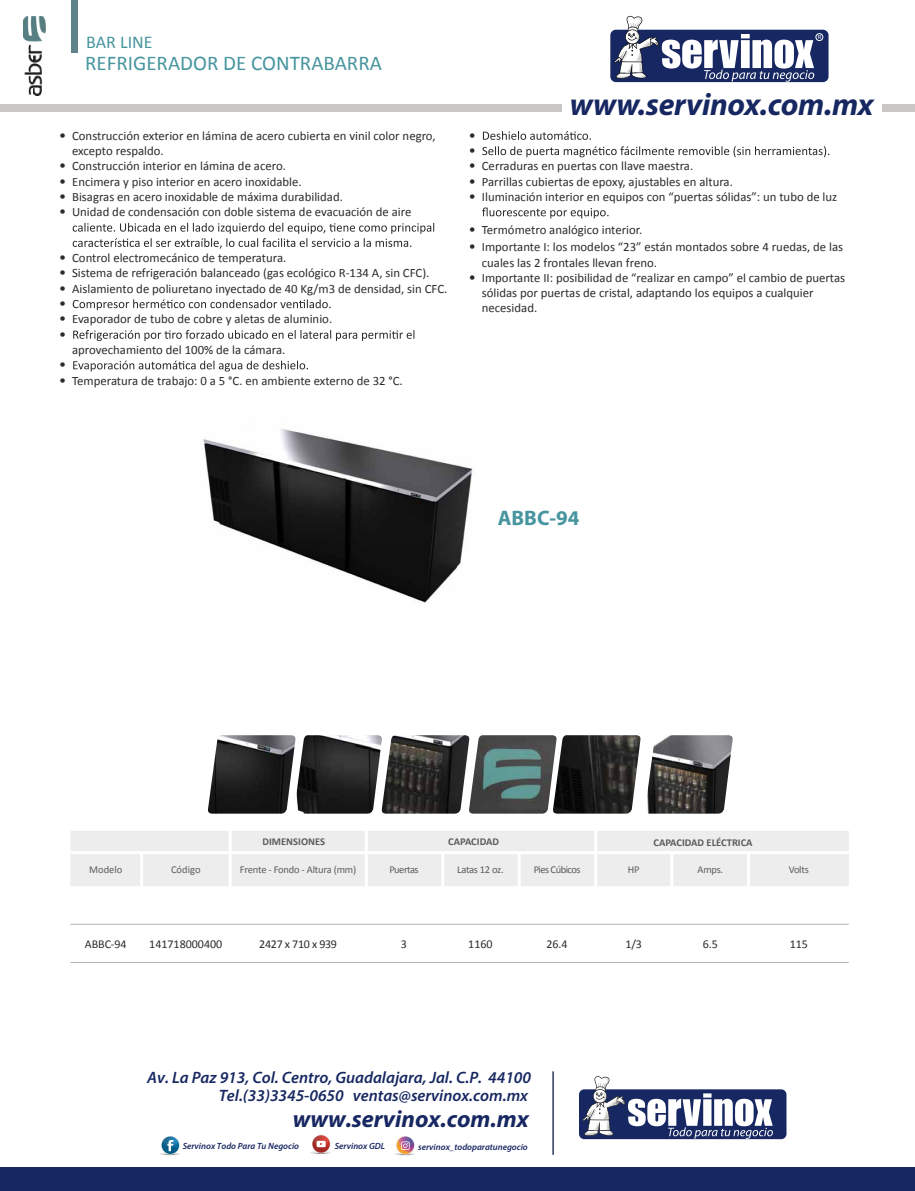
<style>
.page{position:relative;width:915px;height:1191px;background:#fff}
.page>*{position:absolute;margin:0;border:0;box-sizing:border-box;transform-origin:0 0}
.t1{font:italic 700 31.5px "Myriad Pro";letter-spacing:-.01em;color:#172761}
.t2{font:italic 700 24px "Myriad Pro";color:#172761}
.t3{font:21px "Calibri";color:#47959f}
.t4{font:700 21px "Myriad Pro";color:#47959f}
.t5{font:18px "Calibri";color:#47959f}
.t6{font:italic 600 16.5px/18px "Myriad Pro";color:#172761;text-align:right}
.t7{font:12.75px/15.3px "Calibri";color:#2b2b2a}
.t8{font:300 12.75px/15.3px "Frutiger LT Std";color:#2b2b2a}
.t9{font:12px "Calibri";color:#2b2b2a}
.t10{font:12px "Calibri";letter-spacing:-.025em;color:#2b2b2a}
.t11{font:10.5px "Calibri";letter-spacing:-.025em;color:#5c5c5b}
.t12{font:700 10.5px "Calibri";color:#5c5c5b}
.t13{font:10.5px "Calibri";letter-spacing:-.05em;color:#5c5c5b}
.t14{font:italic 600 9px "Myriad Pro";color:#172761}
.s1{font-family:"Frutiger LT Std";font-weight:300}
</style>
<div class="page">
<svg style="left:73px;top:223px;width:361px;height:26px"></svg>
<svg style="left:73px;top:299px;width:257px;height:11px"></svg>
<svg style="left:73px;top:330px;width:341px;height:11px"></svg>
<svg style="left:73px;top:360px;width:235px;height:11px"></svg>
<svg style="left:482px;top:131px;width:108px;height:9px"></svg>
<svg style="left:482px;top:146px;width:347px;height:11px"></svg>
<svg style="left:482px;top:207px;width:126px;height:11px"></svg>
<img style="left:208px;top:735px;width:85px;height:79px">
<img style="left:293px;top:735px;width:175px;height:79px">
<img style="left:468px;top:735px;width:84px;height:79px">
<img style="left:552px;top:735px;width:89px;height:79px">
<img style="left:647px;top:735px;width:86px;height:79px">
<div style="left:70px;top:831px;width:778px;height:55px;background:#ededed"></div>
<hr style="left:71px;top:851px;width:778px;height:3px;background:#fff">
<hr style="left:228px;top:830px;width:3px;height:57px;background:#fff">
<hr style="left:140px;top:852px;width:3px;height:35px;background:#fff">
<hr style="left:441px;top:852px;width:3px;height:35px;background:#fff">
<hr style="left:364px;top:829px;width:3px;height:58px;background:#fff">
<hr style="left:746px;top:852px;width:3px;height:35px;background:#fff">
<hr style="left:670px;top:853px;width:3px;height:34px;background:#fff">
<hr style="left:594px;top:829px;width:3px;height:58px;background:#fff">
<hr style="left:517px;top:852px;width:3px;height:35px;background:#fff">
<img style="left:203px;top:429px;width:270px;height:174px">
<hr style="left:70px;top:962px;width:778px;height:1px;background:#b4b3b3">
<hr style="left:70px;top:924px;width:778px;height:1px;background:#b4b3b3">
<div style="left:71px;top:0;width:7px;height:52px;background:#5f8388"></div>
<div style="left:0;top:1166px;width:914px;height:25px;background:#172761"></div>
<div style="left:578px;top:1089px;width:208px;height:50px;background:#172761;border-radius:5px"></div>
<img style="left:578px;top:1105px;width:1px;height:16px">
<img style="left:578px;top:1121px;width:4px;height:18px">
<svg style="left:582px;top:1076px;width:190px;height:62px"></svg>
<hr style="left:394px;top:1152px;width:21px;height:3px;background:#1d1d1d;border-radius:50%">
<svg style="left:396px;top:1136px;width:18px;height:18px"></svg>
<hr style="left:159px;top:1152px;width:21px;height:3px;background:#1d1d1d;border-radius:50%">
<svg style="left:161px;top:1135px;width:19px;height:19px"></svg>
<svg style="left:162px;top:1136px;width:17px;height:18px"></svg>
<hr style="left:310px;top:1151px;width:21px;height:3px;background:#1d1d1d;border-radius:50%">
<svg style="left:312px;top:1135px;width:18px;height:17px"></svg>
<hr style="left:552px;top:1071px;width:1px;height:83px;background:#2b3a5b">
<div style="left:0;top:104px;width:561px;height:7px;background:#c9c8c7"></div>
<div style="left:882px;top:104px;width:32px;height:7px;background:#c9c8c7"></div>
<div style="left:610px;top:30px;width:218px;height:52px;background:#172761;border-radius:6px"></div>
<img style="left:610px;top:47px;width:1px;height:16px">
<img style="left:610px;top:63px;width:3px;height:19px">
<svg style="left:613px;top:15px;width:208px;height:67px"></svg>
<div style="left:815px;top:33px;width:7px;height:8px;border:1px solid #fff;border-radius:50%"></div>
<img style="left:24px;top:17px;width:22px;height:79px">
<h3 class="t5" style="left:86px;top:30px;width:68px">BAR LINE</h3>
<h3 class="t3" style="left:85px;top:50px;width:298px">REFRIGERADOR DE CONTRABARRA</h3>
<p class="t7" style="left:72px;top:128px;width:365px;text-indent:-13px"><span class="s1">•</span> Construcción exterior en lámina de acero cubierta en vinil color negro, excepto respaldo.</p>
<p class="t7" style="left:59px;top:158px;width:228px"><span class="s1">•</span> Construcción interior en lámina de acero.</p>
<p class="t7" style="left:59px;top:174px;width:244px"><span class="s1">•</span> Encimera y piso interior en acero inoxidable.</p>
<p class="t7" style="left:59px;top:189px;width:285px"><span class="s1">•</span> Bisagras en acero inoxidable de máxima durabilidad.</p>
<p class="t7" style="left:59px;top:204px;width:353px"><span class="s1">•</span> Unidad de condensación con doble sistema de evacuación de aire</p>
<p class="t7" style="left:59px;top:250px;width:228px"><span class="s1">•</span> Control electromecánico de temperatura.</p>
<p class="t7" style="left:59px;top:266px;width:371px"><span class="s1">•</span> Sistema de refrigeración balanceado (gas ecológico R-134 A, sin CFC).</p>
<p class="t7" style="left:59px;top:281px;width:389px"><span class="s1">•</span> Aislamiento de poliuretano inyectado de 40 Kg/m3 de densidad, sin CFC.</p>
<p class="t8" style="left:59px;top:296px;width:8px">•</p>
<p class="t7" style="left:59px;top:311px;width:274px"><span class="s1">•</span> Evaporador de tubo de cobre y aletas de aluminio.</p>
<p class="t8" style="left:59px;top:327px;width:8px">•</p>
<p class="t7" style="left:72px;top:342px;width:215px">aprovechamiento del 100% de la cámara.</p>
<p class="t8" style="left:59px;top:357px;width:8px">•</p>
<p class="t7" style="left:59px;top:373px;width:345px"><span class="s1">•</span> Temperatura de trabajo: 0 a 5 °C. en ambiente externo de 32 °C.</p>
<h1 class="t1" style="left:569px;top:83px;width:305px">www.servinox.com.mx</h1>
<p class="t8" style="left:469px;top:128px;width:8px">• •</p>
<p class="t7" style="left:469px;top:158px;width:225px"><span class="s1">•</span> Cerraduras en puertas con llave maestra.</p>
<p class="t7" style="left:469px;top:174px;width:265px"><span class="s1">•</span> Parrillas cubiertas de epoxy, ajustables en altura.</p>
<p class="t7" style="left:469px;top:189px;width:369px"><span class="s1">•</span> Iluminación interior en equipos con “puertas sólidas”: un tubo de luz</p>
<p class="t7" style="left:469px;top:222px;width:175px"><span class="s1">•</span> Termómetro analógico interior.</p>
<p class="t7" style="left:481px;top:239px;width:363px;text-indent:-13px"><span class="s1">•</span> Importante I: los modelos “23” están montados sobre 4 ruedas, de las cuales las 2 frontales llevan freno.</p>
<p class="t7" style="left:481px;top:270px;width:364px;text-indent:-13px"><span class="s1">•</span> Importante II: posibilidad de “realizar en campo” el cambio de puertas sólidas por puertas de cristal, adaptando los equipos a cualquier necesidad.</p>
<h3 class="t4" style="left:497px;top:504px;width:83px">ABBC-94</h3>
<p class="t12" style="left:262px;top:835px;width:64px">DIMENSIONES</p>
<p class="t12" style="left:448px;top:835px;width:52px">CAPACIDAD</p>
<p class="t12" style="left:653px;top:836px;width:101px">CAPACIDAD ELÉCTRICA</p>
<p class="t11" style="left:89px;top:863px;width:35px">Modelo</p>
<p class="t11" style="left:171px;top:863px;width:31px">Código</p>
<p class="t11" style="left:240px;top:863px;width:118px">Frente - Fondo - Altura (mm)</p>
<p class="t13" style="left:389px;top:863px;width:31px">Puertas</p>
<p class="t11" style="left:457px;top:863px;width:48px">Latas 12 oz.</p>
<p class="t13" style="left:533px;top:863px;width:48px">Pies Cúbicos</p>
<p class="t11" style="left:627px;top:863px;width:13px">HP</p>
<p class="t11" style="left:697px;top:863px;width:27px">Amps.</p>
<p class="t11" style="left:788px;top:863px;width:22px">Volts</p>
<p class="t9" style="left:85px;top:936px;width:43px">ABBC-94</p>
<p class="t9" style="left:149px;top:936px;width:75px">141718000400</p>
<p class="t10" style="left:259px;top:936px;width:79px">2427 x 710 x 939</p>
<p class="t9" style="left:401px;top:936px;width:8px">3</p>
<p class="t9" style="left:468px;top:936px;width:26px">1160</p>
<p class="t9" style="left:546px;top:936px;width:23px">26.4</p>
<p class="t9" style="left:625px;top:936px;width:18px">1/3</p>
<p class="t9" style="left:702px;top:936px;width:17px">6.5</p>
<p class="t9" style="left:789px;top:936px;width:20px">115</p>
<p class="t6" style="left:147px;top:1067px;width:385px">Av. La Paz 913, Col. Centro, Guadalajara, Jal. C.P. 44100<br>Tel.(33)3345-0650 ventas@servinox.com.mx</p>
<h2 class="t2" style="left:293px;top:1103px;width:237px">www.servinox.com.mx</h2>
<p class="t14" style="left:183px;top:1140px;width:118px">Servinox Todo Para Tu Negocio</p>
<p class="t14" style="left:335px;top:1140px;width:52px">Servinox GDL</p>
<p class="t14" style="left:418px;top:1141px;width:111px">servinox_todoparatunegocio</p>
</div>
